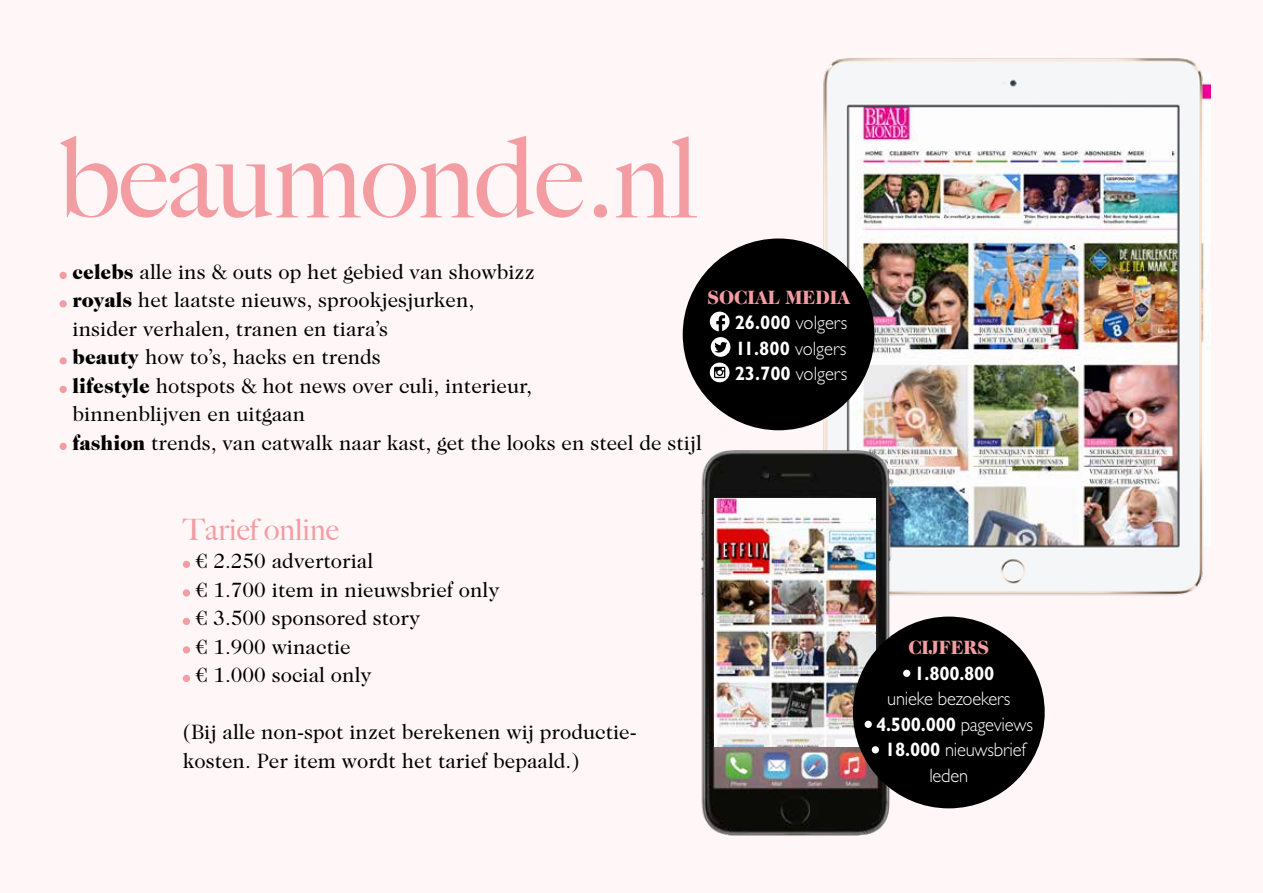
<style>
.page{position:relative;width:1263px;height:893px;background:#fef6f7}
.page>*{position:absolute;margin:0;border:0;box-sizing:border-box;transform-origin:0 0}
.t1{font:500 112.05px "Big Caslon";letter-spacing:-.01em;color:#f39ca2}
.t2{font:500 30px "Big Caslon";color:#f39ca2}
.t3{font:21px/28.5px "Caslon 224 Std";color:#000}
.t4{font:300 19.5px/25.5px "Gill Sans Std";letter-spacing:-.01em;color:#fff;text-align:justify;scale:.95 1}
.t5{font:900 19.5px "Caslon 224 Std";color:#f39ca2;scale:.95 1}
.t6{font:700 19.5px "Gill Sans Std";letter-spacing:-.01em;color:#fff;scale:.95 1}
.s1{font-weight:900}
.s2{font-weight:700}
</style>
<div class="page">
<div style="left:60px;top:272px;width:7px;height:7px;background:#f39ca2;border-radius:50%"></div>
<div style="left:60px;top:300px;width:7px;height:7px;background:#f39ca2;border-radius:50%"></div>
<div style="left:60px;top:357px;width:7px;height:7px;background:#f39ca2;border-radius:50%"></div>
<div style="left:60px;top:386px;width:7px;height:7px;background:#f39ca2;border-radius:50%"></div>
<div style="left:60px;top:443px;width:7px;height:7px;background:#f39ca2;border-radius:50%"></div>
<div style="left:183px;top:561px;width:7px;height:7px;background:#f39ca2;border-radius:50%"></div>
<div style="left:183px;top:589px;width:7px;height:7px;background:#f39ca2;border-radius:50%"></div>
<div style="left:183px;top:618px;width:7px;height:7px;background:#f39ca2;border-radius:50%"></div>
<div style="left:183px;top:646px;width:7px;height:7px;background:#f39ca2;border-radius:50%"></div>
<div style="left:183px;top:675px;width:7px;height:7px;background:#f39ca2;border-radius:50%"></div>
<img style="left:804px;top:58px;width:407px;height:538px">
<div style="left:683px;top:238px;width:191px;height:192px;background:#000;border-radius:50%"></div>
<svg style="left:710px;top:312px;width:19px;height:19px"></svg>
<svg style="left:711px;top:337px;width:19px;height:20px"></svg>
<svg style="left:710px;top:363px;width:19px;height:19px"></svg>
<img style="left:701px;top:448px;width:226px;height:388px">
<img style="left:714px;top:498px;width:162px;height:249px">
<div style="left:853px;top:617px;width:192px;height:191px;background:#000;border-radius:50%"></div>
<div style="left:903px;top:670px;width:7px;height:7px;background:#fff;border-radius:50%"></div>
<div style="left:864px;top:721px;width:8px;height:7px;background:#fff;border-radius:50%"></div>
<div style="left:872px;top:746px;width:7px;height:7px;background:#fff;border-radius:50%"></div>
<h1 class="t1" style="left:60px;top:86px;width:640px">beaumonde .nl</h1>
<p class="t3" style="left:73px;top:257px;width:631px"><span class="s1">celebs</span> alle ins &amp; outs op het gebied van showbizz<br><span class="s1">royals</span> het laatste nieuws, sprookjesjurken,<br>insider verhalen, tranen en tiara’s<br><span class="s1">beauty</span> how to’s, hacks en trends<br><span class="s1">lifestyle</span> hotspots &amp; hot news over culi, interieur,<br>binnenblijven en uitgaan<br><span class="s1">fashion</span> trends, van catwalk naar kast, get the looks en steel de stijl</p>
<p class="t5" style="left:707px;top:285px;width:152px">SOCIAL MEDIA</p>
<p class="t4" style="left:735px;top:310px;width:120px"><span class="s2">26.000</span> volgers <span class="s2">11.800</span> volgers <span class="s2">23.700</span> volgers</p>
<h2 class="t2" style="left:183px;top:504px;width:157px">Tarief online</h2>
<p class="t3" style="left:196px;top:546px;width:305px">€ 2.250 advertorial<br>€ 1.700 item in nieuwsbrief only € 3.500 sponsored story<br>€ 1.900 winactie<br>€ 1.000 social only</p>
<p class="t3" style="left:183px;top:717px;width:455px">(Bij alle non-spot inzet berekenen wij productie&shy;kosten. Per item wordt het tarief bepaald.)</p>
<p class="t5" style="left:908px;top:636px;width:86px">CIJFERS</p>
<p class="t6" style="left:915px;top:662px;width:86px">1.800.800</p>
<p class="t4" style="left:876px;top:686px;width:167px;text-align:center">unieke bezoekers<br><span class="s2">4.500.000</span> pageviews<br><span class="s2">18.000</span> nieuwsbrief leden</p>
</div>
